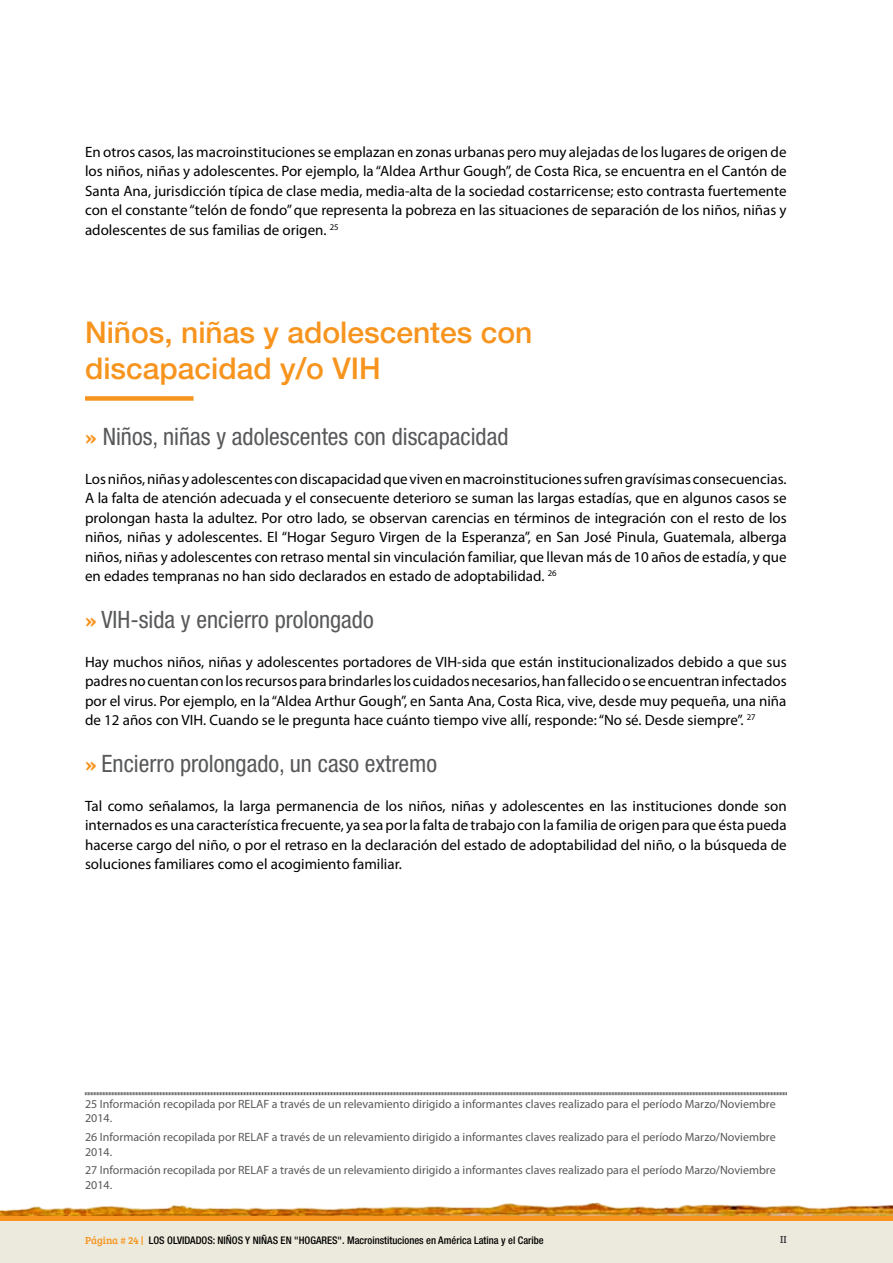
<style>
.page{position:relative;width:893px;height:1263px;background:#fff}
.page>*{position:absolute;margin:0;border:0;box-sizing:border-box;transform-origin:0 0}
.t1{font:500 30px/36px "Helvetica Neue";color:#f7941e}
.t2{font:condensed 24px "Helvetica Neue";color:#58595b}
.t3{font:15px/19.5px "Myriad Pro";color:#000;text-align:justify}
.t4{font:12px/14.4px "Myriad Pro";color:#58595b}
.t5{font:500 condensed 10.5px "Helvetica Neue";color:#000}
.t6{font:10.5px "Bree Serif";color:#414042}
.s1{font-family:"Bree Serif";font-stretch:normal;font-size:22.5px;color:#f7941e}
.s2{font-family:"Bree Serif";font-weight:400;font-stretch:normal;color:#f7941e}
</style>
<div class="page">
<img style="left:0;top:1202px;width:893px;height:14px">
<div style="left:0;top:1220px;width:893px;height:43px;background:#eceadc"></div>
<hr style="left:0;top:1216px;width:893px;height:4px;background:#f7941e">
<svg style="left:85px;top:1092px;width:702px;height:4px;background:#b1b1b1"></svg>
<div style="left:85px;top:396px;width:109px;height:5px;background:#f7941e"></div>
<p class="t3" style="left:85px;top:142px;width:703px">En otros casos, las macroinstituciones se emplazan en zonas urbanas pero muy alejadas de los lugares de origen de los niños, niñas y adolescentes. Por ejemplo, la “Aldea Arthur Gough”, de Costa Rica, se encuentra en el Cantón de Santa Ana, jurisdicción típica de clase media, media-alta de la sociedad costarricense; esto contrasta fuertemente con el constante “telón de fondo” que representa la pobreza en las situaciones de separación de los niños, niñas y adolescentes de sus familias de origen. <sup>25</sup></p>
<h1 class="t1" style="left:85px;top:314px;width:449px">Niños, niñas y adolescentes con discapacidad y/o VIH</h1>
<h2 class="t2" style="left:85px;top:422px;width:425px"><span class="s1">»</span> Niños, niñas y adolescentes con discapacidad</h2>
<p class="t3" style="left:85px;top:469px;width:703px">Los niños, niñas y adolescentes con discapacidad que viven en macroinstituciones sufren gravísimas consecuencias.<br>A la falta de atención adecuada y el consecuente deterioro se suman las largas estadías, que en algunos casos se prolongan hasta la adultez. Por otro lado, se observan carencias en términos de integración con el resto de los niños, niñas y adolescentes. El “Hogar Seguro Virgen de la Esperanza”, en San José Pinula, Guatemala, alberga niños, niñas y adolescentes con retraso mental sin vinculación familiar, que llevan más de 10 años de estadía, y que en edades tempranas no han sido declarados en estado de adoptabilidad. <sup>26</sup></p>
<h2 class="t2" style="left:85px;top:605px;width:290px"><span class="s1">»</span> VIH-sida y encierro prolongado</h2>
<p class="t3" style="left:85px;top:652px;width:703px">Hay muchos niños, niñas y adolescentes portadores de VIH-sida que están institucionalizados debido a que sus padres no cuentan con los recursos para brindarles los cuidados necesarios, han fallecido o se encuentran infectados por el virus. Por ejemplo, en la “Aldea Arthur Gough”, en Santa Ana, Costa Rica, vive, desde muy pequeña, una niña de 12 años con VIH. Cuando se le pregunta hace cuánto tiempo vive allí, responde: “No sé. Desde siempre”. <sup>27</sup></p>
<h2 class="t2" style="left:85px;top:749px;width:354px"><span class="s1">»</span> Encierro prolongado, un caso extremo</h2>
<p class="t3" style="left:85px;top:796px;width:703px">Tal como señalamos, la larga permanencia de los niños, niñas y adolescentes en las instituciones donde son internados es una característica frecuente, ya sea por la falta de trabajo con la familia de origen para que ésta pueda hacerse cargo del niño, o por el retraso en la declaración del estado de adoptabilidad del niño, o la búsqueda de soluciones familiares como el acogimiento familiar.</p>
<p class="t4" style="left:85px;top:1097px;width:692px">25 Información recopilada por RELAF a través de un relevamiento dirigido a informantes claves realizado para el período Marzo/Noviembre<br>2014.</p>
<p class="t4" style="left:85px;top:1130px;width:692px">26 Información recopilada por RELAF a través de un relevamiento dirigido a informantes claves realizado para el período Marzo/Noviembre<br>2014.</p>
<p class="t4" style="left:85px;top:1163px;width:692px">27 Información recopilada por RELAF a través de un relevamiento dirigido a informantes claves realizado para el período Marzo/Noviembre<br>2014.</p>
<p class="t5" style="left:85px;top:1233px;width:460px"><span class="s2">Página # 24 |</span> Los olvidados: niños y niñas en "hogares". Macroinstituciones en América Latina y el Caribe</p>
<p class="t6" style="left:780px;top:1232px;width:8px">II</p>
</div>
